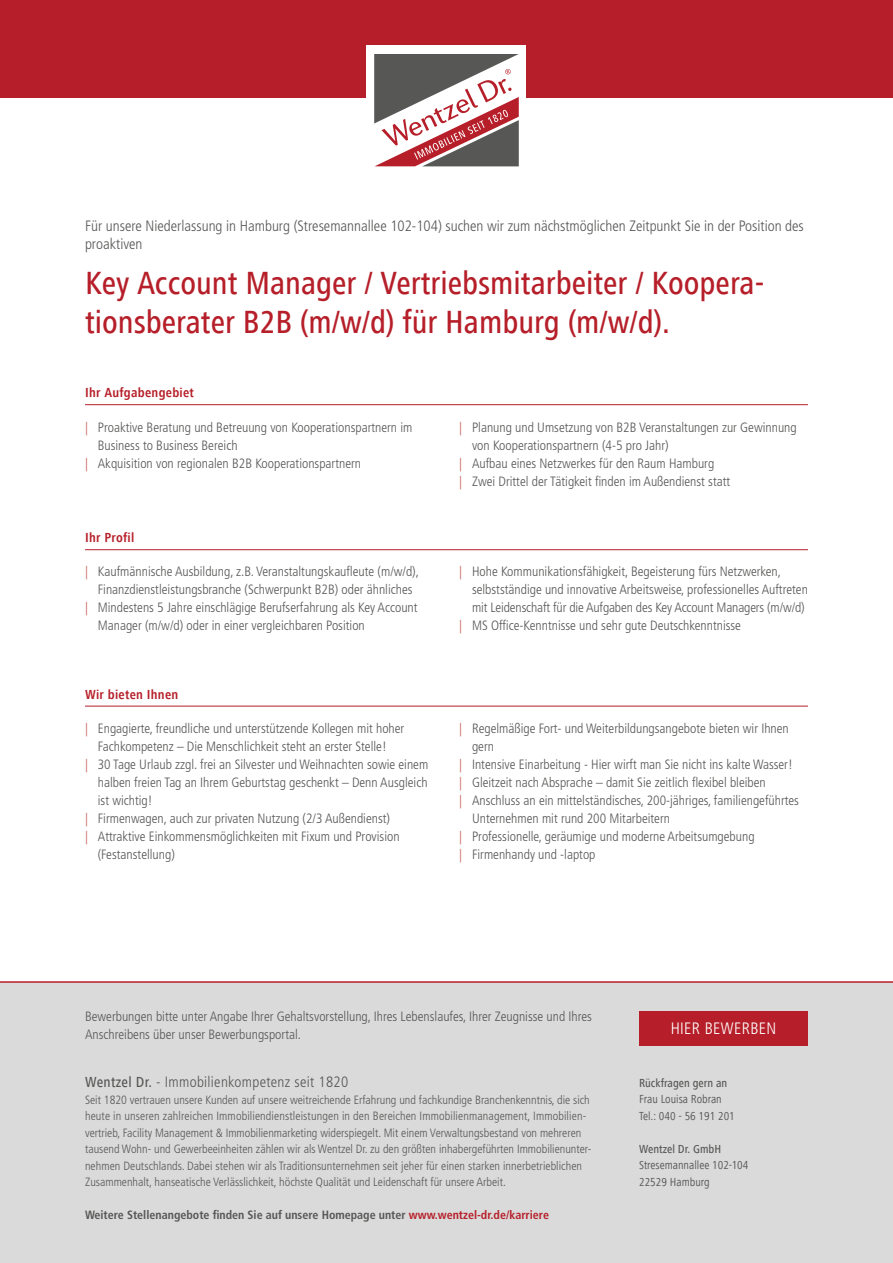
<style>
.page{position:relative;width:893px;height:1263px;background:#fff}
.page>*{position:absolute;margin:0;border:0;box-sizing:border-box;transform-origin:0 0}
.t1{font:500 condensed 33px/39.6px "Frutiger Next LT";color:#b61f29}
.t2{font:300 condensed 16.5px "Frutiger LT Std";letter-spacing:.02em;color:#fff}
.t3{font:300 condensed 15px/18px "Frutiger LT Std";color:#575756}
.t4{font:300 condensed 15px "Frutiger LT Std";letter-spacing:.02em;color:#575756}
.t5{font:300 condensed 13.5px/18px "Frutiger LT Std";color:#575756}
.t6{font:700 condensed 13.5px "Frutiger Next LT";letter-spacing:.02em;color:#b61f29}
.t7{font:300 condensed 12px/16.5px "Frutiger LT Std";color:#575756}
.t8{font:700 condensed 12px "Frutiger LT Std";color:#575756}
.t9{font:condensed 12px/16.5px "Frutiger Next LT";color:#575756}
.t10{font:500 condensed 12px "Frutiger Next LT";color:#575756}
.s1{color:#c44e45}
.s2{font-family:"Frutiger Next LT";font-weight:500}
.s3{color:#b61f29}
</style>
<div class="page">
<div style="left:0;top:982px;width:893px;height:281px;background:#dadada"></div>
<hr style="left:0;top:981px;width:893px;height:2px;background:#b61f29">
<div style="left:639px;top:1011px;width:169px;height:34px;background:#b61f29"></div>
<div style="left:0;top:0;width:893px;height:98px;background:#b61f29"></div>
<div style="left:367px;top:45px;width:159px;height:129px;background:#fff"></div>
<svg style="left:374px;top:54px;width:145px;height:112px"></svg>
<hr style="left:85px;top:404px;width:723px;height:1px;background:#b61f29">
<hr style="left:85px;top:549px;width:723px;height:1px;background:#b61f29">
<hr style="left:85px;top:706px;width:723px;height:1px;background:#b61f29">
<p class="t3" style="left:85px;top:217px;width:720px">Für unsere Niederlassung in Hamburg (Stresemannallee 102-104) suchen wir zum nächstmöglichen Zeitpunkt Sie in der Position des proaktiven</p>
<h1 class="t1" style="left:85px;top:263px;width:681px">Key Account Manager / Vertriebsmitarbeiter / Koopera&shy;tionsberater B2B (m/w/d) für Hamburg (m/w/d).</h1>
<p class="t6" style="left:85px;top:385px;width:110px">Ihr Aufgabengebiet</p>
<p class="t5" style="left:85px;top:418px;width:329px"><span class="s1">|</span> Proaktive Beratung und Betreuung von Kooperationspartnern im</p>
<p class="t5" style="left:98px;top:436px;width:141px">Business to Business Bereich</p>
<p class="t5" style="left:85px;top:454px;width:278px"><span class="s1">|</span> Akquisition von regionalen B2B Kooperationspartnern</p>
<p class="t6" style="left:85px;top:530px;width:51px">Ihr Profil</p>
<p class="t5" style="left:85px;top:563px;width:335px"><span class="s1">|</span> Kaufmännische Ausbildung, z.B. Veranstaltungskaufleute (m/w/d),</p>
<p class="t5" style="left:98px;top:581px;width:316px">Finanzdienstleistungsbranche (Schwerpunkt B2B) oder ähnliches</p>
<p class="t5" style="left:85px;top:599px;width:334px"><span class="s1">|</span> Mindestens 5 Jahre einschlägige Berufserfahrung als Key Account</p>
<p class="t5" style="left:98px;top:617px;width:269px">Manager (m/w/d) oder in einer vergleichbaren Position</p>
<p class="t6" style="left:85px;top:687px;width:95px">Wir bieten Ihnen</p>
<p class="t5" style="left:85px;top:719px;width:321px"><span class="s1">|</span> Engagierte, freundliche und unterstützende Kollegen mit hoher</p>
<p class="t5" style="left:98px;top:737px;width:290px">Fachkompetenz – Die Menschlichkeit steht an erster Stelle!</p>
<p class="t5" style="left:85px;top:755px;width:345px"><span class="s1">|</span> 30 Tage Urlaub zzgl. frei an Silvester und Weihnachten sowie einem</p>
<p class="t5" style="left:98px;top:773px;width:331px">halben freien Tag an Ihrem Geburtstag geschenkt – Denn Ausgleich</p>
<p class="t5" style="left:98px;top:791px;width:56px">ist wichtig!</p>
<p class="t5" style="left:85px;top:809px;width:306px"><span class="s1">|</span> Firmenwagen, auch zur privaten Nutzung (2/3 Außendienst)</p>
<p class="t5" style="left:85px;top:827px;width:316px"><span class="s1">|</span> Attraktive Einkommensmöglichkeiten mit Fixum und Provision</p>
<p class="t5" style="left:98px;top:845px;width:79px">(Festanstellung)</p>
<p class="t5" style="left:459px;top:418px;width:339px"><span class="s1">|</span> Planung und Umsetzung von B2B Veranstaltungen zur Gewinnung</p>
<p class="t5" style="left:472px;top:436px;width:198px">von Kooperationspartnern (4-5 pro Jahr)</p>
<p class="t5" style="left:459px;top:454px;width:256px"><span class="s1">|</span> Aufbau eines Netzwerkes für den Raum Hamburg</p>
<p class="t5" style="left:459px;top:472px;width:273px"><span class="s1">|</span> Zwei Drittel der Tätigkeit finden im Außendienst statt</p>
<p class="t5" style="left:459px;top:563px;width:323px"><span class="s1">|</span> Hohe Kommunikationsfähigkeit, Begeisterung fürs Netzwerken,</p>
<p class="t5" style="left:472px;top:581px;width:337px">selbstständige und innovative Arbeitsweise, professionelles Auftreten</p>
<p class="t5" style="left:472px;top:599px;width:334px">mit Leidenschaft für die Aufgaben des Key Account Managers (m/w/d)</p>
<p class="t5" style="left:459px;top:617px;width:283px"><span class="s1">|</span> MS Office-Kenntnisse und sehr gute Deutschkenntnisse</p>
<p class="t5" style="left:459px;top:719px;width:331px"><span class="s1">|</span> Regelmäßige Fort- und Weiterbildungsangebote bieten wir Ihnen</p>
<p class="t5" style="left:472px;top:737px;width:24px">gern</p>
<p class="t5" style="left:459px;top:755px;width:335px"><span class="s1">|</span> Intensive Einarbeitung - Hier wirft man Sie nicht ins kalte Wasser!</p>
<p class="t5" style="left:459px;top:773px;width:308px"><span class="s1">|</span> Gleitzeit nach Absprache – damit Sie zeitlich flexibel bleiben</p>
<p class="t5" style="left:459px;top:791px;width:341px"><span class="s1">|</span> Anschluss an ein mittelständisches, 200-jähriges, familiengeführtes</p>
<p class="t5" style="left:472px;top:809px;width:199px">Unternehmen mit rund 200 Mitarbeitern</p>
<p class="t5" style="left:459px;top:827px;width:297px"><span class="s1">|</span> Professionelle, geräumige und moderne Arbeitsumgebung</p>
<p class="t5" style="left:459px;top:845px;width:138px"><span class="s1">|</span> Firmenhandy und -laptop</p>
<p class="t5" style="left:85px;top:1008px;width:508px">Bewerbungen bitte unter Angabe Ihrer Gehaltsvorstellung, Ihres Lebenslaufes, Ihrer Zeugnisse und Ihres<br>Anschreibens über unser Bewerbungsportal.</p>
<p class="t4" style="left:85px;top:1073px;width:265px"><span class="s2">Wentzel Dr.</span> - Immobilienkompetenz seit 1820</p>
<p class="t7" style="left:85px;top:1091px;width:508px">Seit 1820 vertrauen unsere Kunden auf unsere weitreichende Erfahrung und fachkundige Branchenkenntnis, die sich heute in unseren zahlreichen Immobiliendienstleistungen in den Bereichen Immobilienmanagement, Immobilien&shy;vertrieb, Facility Management &amp; Immobilienmarketing widerspiegelt. Mit einem Verwaltungsbestand von mehreren tausend Wohn- und Gewerbeeinheiten zählen wir als Wentzel Dr. zu den größten inhabergeführten Immobilienunter&shy;nehmen Deutschlands. Dabei stehen wir als Traditionsunternehmen seit jeher für einen starken innerbetrieblichen Zusammenhalt, hanseatische Verlässlichkeit, höchste Qualität und Leidenschaft für unsere Arbeit.</p>
<p class="t8" style="left:85px;top:1208px;width:465px">Weitere Stellenangebote finden Sie auf unsere Homepage unter <span class="s3">www.wentzel-dr.de/karriere</span></p>
<p class="t2" style="left:671px;top:1019px;width:107px">HIER BEWERBEN</p>
<p class="t10" style="left:639px;top:1076px;width:90px">Rückfragen gern an</p>
<p class="t9" style="left:639px;top:1091px;width:97px">Frau Louisa Robran<br>Tel.: 040 - 56 191 201</p>
<p class="t10" style="left:639px;top:1142px;width:84px">Wentzel Dr. GmbH</p>
<p class="t9" style="left:639px;top:1157px;width:111px">Stresemannallee 102-104<br>22529 Hamburg</p>
</div>
